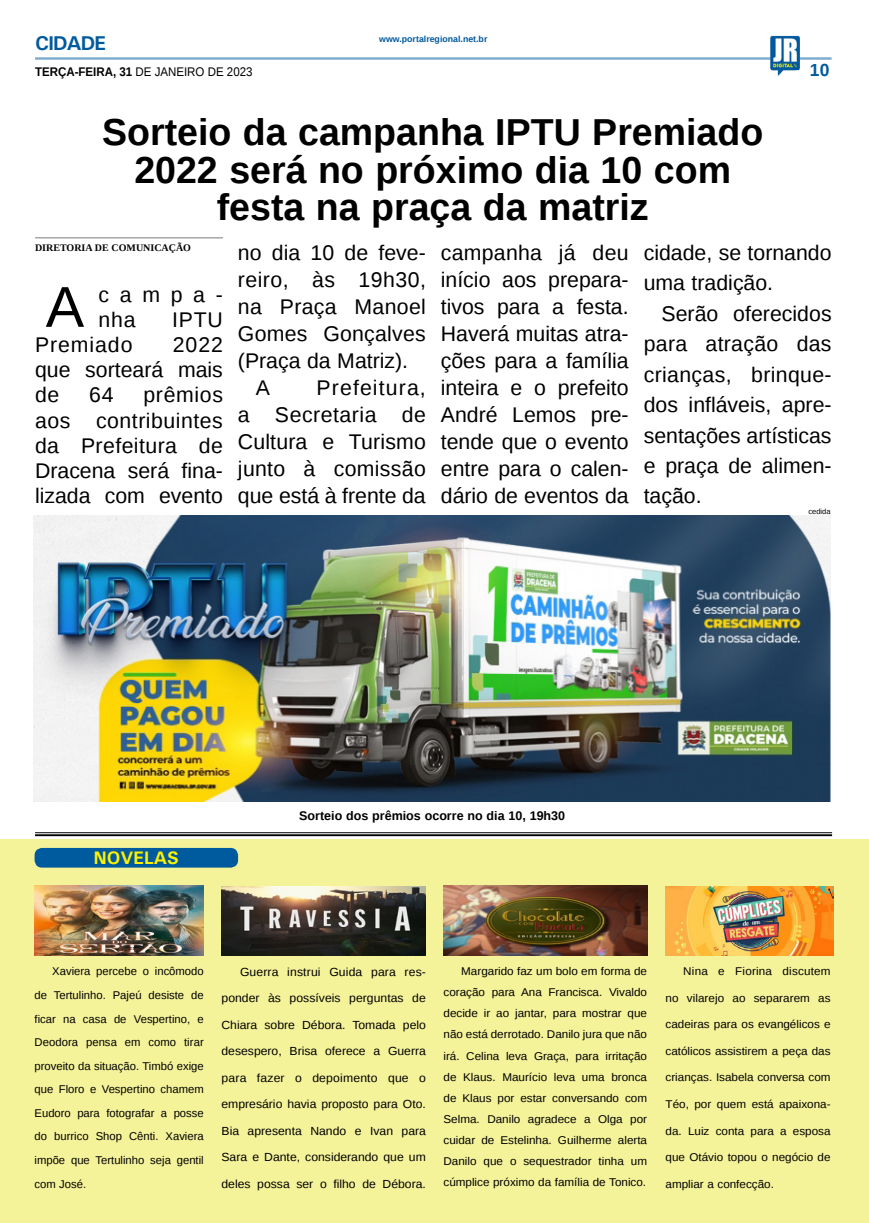
<style>
.page{position:relative;width:869px;height:1223px;background:#fff}
.page>*{position:absolute;margin:0;border:0;box-sizing:border-box;transform-origin:0 0}
.MATÉRIA{font:57.62px "Liberation Sans";color:#000}
.TÍTULO{font:700 37.5px/37.5px "Liberation Sans";color:#000;text-align:center}
.MATÉRIA-2{font:21.25px/27px "Liberation Sans";color:#000;text-align:justify}
.MATÉRIA-3{font:21.25px/25px "Liberation Sans";letter-spacing:.5em;color:#000}
.MATÉRIA-4{font:21.25px "Liberation Sans";letter-spacing:.045em;color:#000}
.TITULO_PG{font:700 20px "Univers";letter-spacing:-.04em;color:#005a9e}
.t1{font:700 18.12px "Univers";color:#fff200}
.TÍTULO-2{font:700 17.5px "Liberation Sans";color:#005a9e}
.LEGENDA{font:700 12.5px "Liberation Sans";color:#000}
.DATA_PG{font:12.5px "Liberation Sans";color:#000;scale:.92 1}
.MATÉRIA-5{font:11.75px "Liberation Sans";color:#000;scale:1.04 1}
.MATÉRIA-6{font:11.25px/21px "Liberation Sans";color:#000;text-align:justify;scale:1.04 1}
.MATÉRIA-7{font:11.25px/23.6px "Liberation Sans";color:#000;text-align:justify}
.CRÉDITO_NOME{font:700 10px "Liberation Serif";color:#000}
.DATA_PG-2{font:700 8.75px "Liberation Sans";color:#005a9e}
.CRÉDITO_FOTO{font:7.5px "Liberation Sans";color:#000}
.s1{font-weight:700}
</style>
<div class="page">
<hr style="left:35px;top:57px;width:796px;height:3px;background:#005a9e">
<img style="left:769px;top:36px;width:30px;height:40px">
<div style="left:0;top:839px;width:868px;height:383px;background:#f5f39a"></div>
<div style="left:35px;top:848px;width:203px;height:19px;background:#005b9e;border-radius:8px"></div>
<hr style="left:35px;top:832px;width:796px;height:1px;background:#000101">
<hr style="left:35px;top:834px;width:796px;height:2px;background:#000101">
<img style="left:665px;top:886px;width:168px;height:69px">
<img style="left:221px;top:886px;width:205px;height:69px">
<img style="left:35px;top:885px;width:169px;height:70px">
<img style="left:443px;top:885px;width:204px;height:70px">
<img style="left:34px;top:515px;width:796px;height:286px">
<hr style="left:35px;top:237px;width:188px;height:1px;background:#939598">
<p class="TITULO_PG" style="left:35px;top:31px;width:72px">CIDADE</p>
<p class="DATA_PG" style="left:35px;top:65px;width:238px"><span class="s1">TERÇA-FEIRA, 31</span> DE JANEIRO DE 2023</p>
<p class="DATA_PG-2" style="left:379px;top:33px;width:110px">www.portalregional.net.br</p>
<p class="TÍTULO-2" style="left:809px;top:58px;width:21px">10</p>
<p class="TÍTULO" style="left:102px;top:113px;width:662px">Sorteio da campanha IPTU Premiado<br>2022 será no próximo dia 10 com festa na praça da matriz</p>
<p class="CRÉDITO_NOME" style="left:35px;top:241px;width:157px">DIRETORIA DE COMUNICAÇÃO</p>
<p class="MATÉRIA" style="left:46px;top:274px;width:40px">A</p>
<p class="MATÉRIA-3" style="left:98px;top:283px;width:126px">campa&shy;nha</p>
<p class="MATÉRIA-2" style="left:440px;top:240px;width:189px">campanha já deu início aos prepara&shy;tivos para a festa.<br>Haverá muitas atra&shy;ções para a família inteira e o prefeito André Lemos pre&shy;tende que o evento entre para o calen&shy;dário de eventos da</p>
<p class="MATÉRIA-2" style="left:643px;top:238px;width:189px;line-height:30.4px">cidade, se tornando uma tradição.</p>
<p class="MATÉRIA-2" style="left:238px;top:240px;width:189px">no dia 10 de feve&shy;reiro, às 19h30, na Praça Manoel Gomes Gonçalves (Praça da Matriz).</p>
<p class="MATÉRIA-2" style="left:255px;top:375px;width:16px">A</p>
<p class="MATÉRIA-2" style="left:643px;top:299px;width:189px;line-height:30.4px;text-indent:18px">Serão oferecidos para atração das crianças, brinque&shy;dos infláveis, apre&shy;sentações artísticas e praça de alimen&shy;tação.</p>
<p class="MATÉRIA-2" style="left:172px;top:307px;width:52px">IPTU</p>
<p class="MATÉRIA-4" style="left:35px;top:333px;width:99px">Premiado</p>
<p class="MATÉRIA-2" style="left:35px;top:333px;width:189px;line-height:25.2px;text-indent:138px">2022 que sorteará mais de</p>
<p class="MATÉRIA-2" style="left:238px;top:375px;width:189px;text-indent:78px">Prefeitura, a Secretaria de Cultura e Turismo junto à comissão que está à frente da</p>
<p class="MATÉRIA-2" style="left:35px;top:383px;width:189px;line-height:25.2px;text-indent:108px">prêmios aos contribuintes da Prefeitura de Dracena será fina&shy;lizada com evento</p>
<p class="MATÉRIA-2" style="left:89px;top:382px;width:26px">64</p>
<p class="CRÉDITO_FOTO" style="left:808px;top:507px;width:24px">cedida</p>
<p class="t1" style="left:94px;top:846px;width:87px">NOVELAS</p>
<p class="LEGENDA" style="left:299px;top:807px;width:267px">Sorteio dos prêmios ocorre no dia 10, 19h30</p>
<p class="MATÉRIA-7" style="left:35px;top:960px;width:171px;text-indent:18px">Xaviera percebe o incômodo de Tertulinho. Pajeú desiste de ficar na casa de Vespertino, e Deodora pensa em como tirar proveito da situação. Timbó exige que Floro e Vespertino chamem Eudoro para fotografar a posse do burrico Shop Cênti. Xaviera impõe que Tertulinho seja gentil com José.</p>
<p class="MATÉRIA-5" style="left:240px;top:965px;width:180px">Guerra instrui Guida para res-</p>
<p class="MATÉRIA-5" style="left:221px;top:991px;width:198px">ponder às possíveis perguntas de</p>
<p class="MATÉRIA-5" style="left:221px;top:1018px;width:198px">Chiara sobre Débora. Tomada pelo</p>
<p class="MATÉRIA-5" style="left:221px;top:1044px;width:198px">desespero, Brisa oferece a Guerra</p>
<p class="MATÉRIA-5" style="left:221px;top:1070px;width:198px">para fazer o depoimento que o</p>
<p class="MATÉRIA-5" style="left:221px;top:1097px;width:198px">empresário havia proposto para Oto.</p>
<p class="MATÉRIA-5" style="left:221px;top:1123px;width:198px">Bia apresenta Nando e Ivan para</p>
<p class="MATÉRIA-5" style="left:221px;top:1150px;width:198px">Sara e Dante, considerando que um</p>
<p class="MATÉRIA-5" style="left:221px;top:1176px;width:198px">deles possa ser o filho de Débora.</p>
<p class="MATÉRIA-6" style="left:443px;top:961px;width:197px;text-indent:18px">Margarido faz um bolo em forma de coração para Ana Francisca. Vivaldo decide ir ao jantar, para mostrar que não está derrotado. Danilo jura que não irá. Celina leva Graça, para irritação de Klaus. Maurício leva uma bronca de Klaus por estar conversando com Selma. Danilo agradece a Olga por cuidar de Estelinha. Guilherme alerta Danilo que o sequestrador tinha um cúmplice próximo da família de Tonico.</p>
<p class="MATÉRIA-6" style="left:683px;top:961px;width:143px">Nina e Fiorina discutem</p>
<p class="MATÉRIA-6" style="left:665px;top:988px;width:160px">no vilarejo ao separarem as</p>
<p class="MATÉRIA-6" style="left:665px;top:1014px;width:160px">cadeiras para os evangélicos e</p>
<p class="MATÉRIA-6" style="left:665px;top:1041px;width:160px">católicos assistirem a peça das</p>
<p class="MATÉRIA-6" style="left:665px;top:1067px;width:160px">crianças. Isabela conversa com</p>
<p class="MATÉRIA-6" style="left:665px;top:1094px;width:160px">Téo, por quem está apaixona-</p>
<p class="MATÉRIA-6" style="left:665px;top:1120px;width:160px">da. Luiz conta para a esposa</p>
<p class="MATÉRIA-6" style="left:665px;top:1147px;width:160px">que Otávio topou o negócio de</p>
<p class="MATÉRIA-6" style="left:665px;top:1173px;width:106px">ampliar a confecção.</p>
</div>
